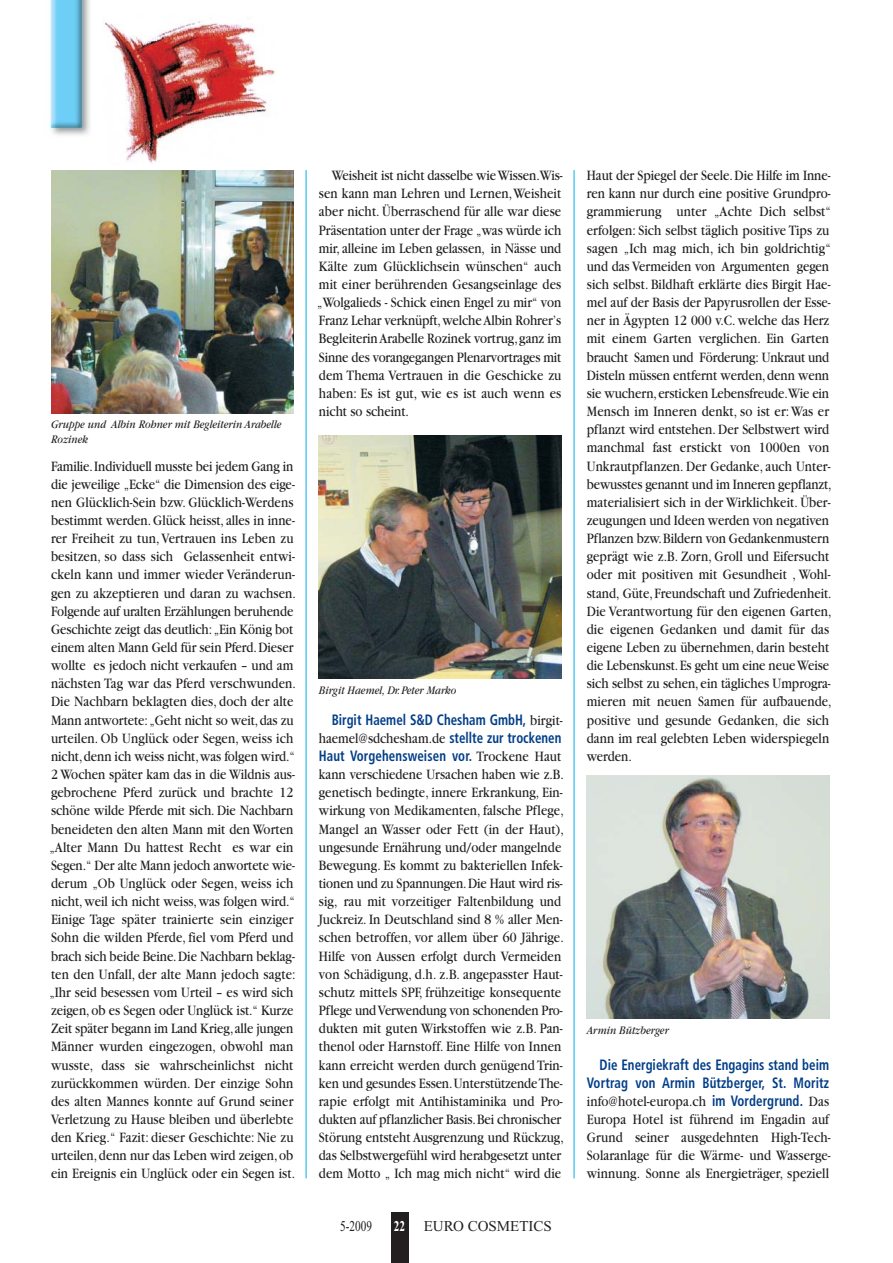
<style>
.page{position:relative;width:893px;height:1263px;background:#fff}
.page>*{position:absolute;margin:0;border:0;box-sizing:border-box;transform-origin:0 0}
.t1{font:15px/18.1px "Garamond";letter-spacing:.005em;color:#231f20;scale:.86 1}
.t2{font:700 condensed 15px/18.1px "Frutiger";letter-spacing:.005em;color:#023e88;text-align:right;scale:.86 1}
.t3{font:15px "Times New Roman";color:#231f20}
.t4{font:15px "Times New Roman";color:#231f20;scale:.75 1}
.t5{font:700 15px "Times New Roman";color:#fff;scale:.75 1}
.t6{font:italic 12px/14.2px "Garamond";color:#231f20;scale:.86 1}
.s1{font-family:"Garamond";font-weight:400;font-stretch:normal;color:#231f20}
.s2{font-family:"Frutiger";font-weight:700;font-stretch:condensed;color:#023e88}
</style>
<div class="page">
<div style="left:391px;top:1212px;width:17px;height:51px;background:#231f20"></div>
<hr style="left:306px;top:170px;width:1px;height:1008px;background:#00aeef">
<hr style="left:574px;top:170px;width:1px;height:1008px;background:#00aeef">
<img style="left:51px;top:170px;width:242px;height:243px">
<img style="left:319px;top:435px;width:242px;height:243px">
<img style="left:587px;top:775px;width:242px;height:243px">
<img style="left:49px;top:0;width:41px;height:136px">
<img style="left:105px;top:21px;width:171px;height:142px">
<p class="t6" style="left:51px;top:419px;width:270px">Gruppe und Albin Rohner mit Begleiterin Arabelle<br>Rozinek</p>
<p class="t1" style="left:49px;top:458px;width:288px">Familie. Individuell musste bei jedem Gang in die jeweilige „Ecke“ die Dimension des eige&shy;nen Glücklich-Sein bzw. Glücklich-Werdens bestimmt werden. Glück heisst, alles in inne&shy;rer Freiheit zu tun, Vertrauen ins Leben zu besitzen, so dass sich Gelassenheit entwi&shy;ckeln kann und immer wieder Veränderun&shy;gen zu akzeptieren und daran zu wachsen.<br>Folgende auf uralten Erzählungen beruhende Geschichte zeigt das deutlich: „Ein König bot einem alten Mann Geld für sein Pferd. Dieser wollte es jedoch nicht verkaufen – und am nächsten Tag war das Pferd verschwunden.<br>Die Nachbarn beklagten dies, doch der alte Mann antwortete: „Geht nicht so weit, das zu urteilen. Ob Unglück oder Segen, weiss ich nicht, denn ich weiss nicht, was folgen wird.“ 2 Wochen später kam das in die Wildnis aus&shy;gebrochene Pferd zurück und brachte 12 schöne wilde Pferde mit sich. Die Nachbarn beneideten den alten Mann mit den Worten „Alter Mann Du hattest Recht es war ein Segen.“ Der alte Mann jedoch anwortete wie&shy;derum „Ob Unglück oder Segen, weiss ich nicht, weil ich nicht weiss, was folgen wird.“ Einige Tage später trainierte sein einziger Sohn die wilden Pferde, fiel vom Pferd und brach sich beide Beine. Die Nachbarn beklag&shy;ten den Unfall, der alte Mann jedoch sagte: „Ihr seid besessen vom Urteil – es wird sich zeigen, ob es Segen oder Unglück ist.“ Kurze Zeit später begann im Land Krieg, alle jungen Männer wurden eingezogen, obwohl man wusste, dass sie wahrscheinlichst nicht zurückkommen würden. Der einzige Sohn des alten Mannes konnte auf Grund seiner Verletzung zu Hause bleiben und überlebte den Krieg.“ Fazit: dieser Geschichte: Nie zu urteilen, denn nur das Leben wird zeigen, ob ein Ereignis ein Unglück oder ein Segen ist.</p>
<p class="t1" style="left:317px;top:168px;width:287px;text-align:justify;text-indent:14px">Weisheit ist nicht dasselbe wie Wissen.Wis&shy;sen kann man Lehren und Lernen, Weisheit aber nicht. Überraschend für alle war diese Präsentation unter der Frage „was würde ich mir, alleine im Leben gelassen, in Nässe und Kälte zum Glücklichsein wünschen“ auch mit einer berührenden Gesangseinlage des „Wolgalieds - Schick einen Engel zu mir“ von Franz Lehar verknüpft, welche Albin Rohrer’s Begleiterin Arabelle Rozinek vortrug, ganz im Sinne des vorangegangen Plenarvortrages mit dem Thema Vertrauen in die Geschicke zu haben: Es ist gut, wie es ist auch wenn es nicht so scheint.</p>
<p class="t6" style="left:319px;top:684px;width:161px">Birgit Haemel, Dr. Peter Marko</p>
<p class="t2" style="left:332px;top:711px;width:270px">Birgit Haemel S&amp;D Chesham GmbH, <span class="s1">birgit-</span></p>
<p class="t1" style="left:319px;top:730px;width:283px">haemel@sdchesham.de <span class="s2">stellte zur trockenen</span></p>
<p class="t2" style="left:319px;top:748px;width:283px">Haut Vorgehensweisen vor. <span class="s1">Trockene Haut</span></p>
<p class="t1" style="left:319px;top:767px;width:286px">kann verschiedene Ursachen haben wie z.B. genetisch bedingte, innere Erkrankung, Ein&shy;wirkung von Medikamenten, falsche Pflege, Mangel an Wasser oder Fett (in der Haut), ungesunde Ernährung und/oder mangelnde Bewegung. Es kommt zu bakteriellen Infek&shy;tionen und zu Spannungen. Die Haut wird ris&shy;sig, rau mit vorzeitiger Faltenbildung und Juckreiz. In Deutschland sind 8 % aller Men&shy;schen betroffen, vor allem über 60 Jährige.<br>Hilfe von Aussen erfolgt durch Vermeiden von Schädigung, d.h. z.B. angepasster Haut&shy;schutz mittels SPF, frühzeitige konsequente Pflege und Verwendung von schonenden Pro&shy;dukten mit guten Wirkstoffen wie z.B. Pan&shy;thenol oder Harnstoff. Eine Hilfe von Innen kann erreicht werden durch genügend Trin&shy;ken und gesundes Essen. Unterstützende The&shy;rapie erfolgt mit Antihistaminika und Pro&shy;dukten auf pflanzlicher Basis. Bei chronischer Störung entsteht Ausgrenzung und Rückzug, das Selbstwergefühl wird herabgesetzt unter dem Motto „ Ich mag mich nicht“ wird die</p>
<p class="t4" style="left:340px;top:1220px;width:44px">5-2009</p>
<p class="t5" style="left:394px;top:1220px;width:16px">22</p>
<p class="t3" style="left:424px;top:1220px;width:130px">EURO COSMETICS</p>
<p class="t1" style="left:587px;top:168px;width:286px">Haut der Spiegel der Seele. Die Hilfe im Inne&shy;ren kann nur durch eine positive Grundpro&shy;grammierung unter „Achte Dich selbst“ erfolgen: Sich selbst täglich positive Tips zu sagen „Ich mag mich, ich bin goldrichtig“ und das Vermeiden von Argumenten gegen sich selbst. Bildhaft erklärte dies Birgit Hae&shy;mel auf der Basis der Papyrusrollen der Esse&shy;ner in Ägypten 12 000 v.C. welche das Herz mit einem Garten verglichen. Ein Garten braucht Samen und Förderung: Unkraut und Disteln müssen entfernt werden, denn wenn sie wuchern, ersticken Lebensfreude.Wie ein Mensch im Inneren denkt, so ist er: Was er pflanzt wird entstehen. Der Selbstwert wird manchmal fast erstickt von 1000en von Unkrautpflanzen. Der Gedanke, auch Unter&shy;bewusstes genannt und im Inneren ge pflanzt, materialisiert sich in der Wirklichkeit. Über&shy;zeugungen und Ideen werden von negativen Pflanzen bzw. Bildern von Gedankenmustern geprägt wie z.B. Zorn, Groll und Eifersucht oder mit positiven mit Gesundheit , Wohl&shy;stand, Güte, Freundschaft und Zufriedenheit.<br>Die Verantwortung für den eigenen Garten, die eigenen Gedanken und damit für das eigene Leben zu übernehmen, darin besteht die Lebenskunst. Es geht um eine neue Weise sich selbst zu sehen, ein tägliches Umprogra&shy;mieren mit neuen Samen für aufbauende, positive und gesunde Gedanken, die sich dann im real gelebten Leben widerspiegeln werden.</p>
<p class="t6" style="left:587px;top:1024px;width:97px">Armin Bützberger</p>
<p class="t2" style="left:587px;top:1056px;width:283px">Die Energiekraft des Engagins stand beim<br>Vortrag von Armin Bützberger, St. Moritz</p>
<p class="t1" style="left:587px;top:1093px;width:285px;text-align:justify">info@hotel-europa.ch <span class="s2">im Vordergrund.</span> Das Europa Hotel ist führend im Engadin auf Grund seiner ausgedehnten High-Tech-Solaranlage für die Wärme- und Wasserge&shy;winnung. Sonne als Energieträger, speziell</p>
</div>
